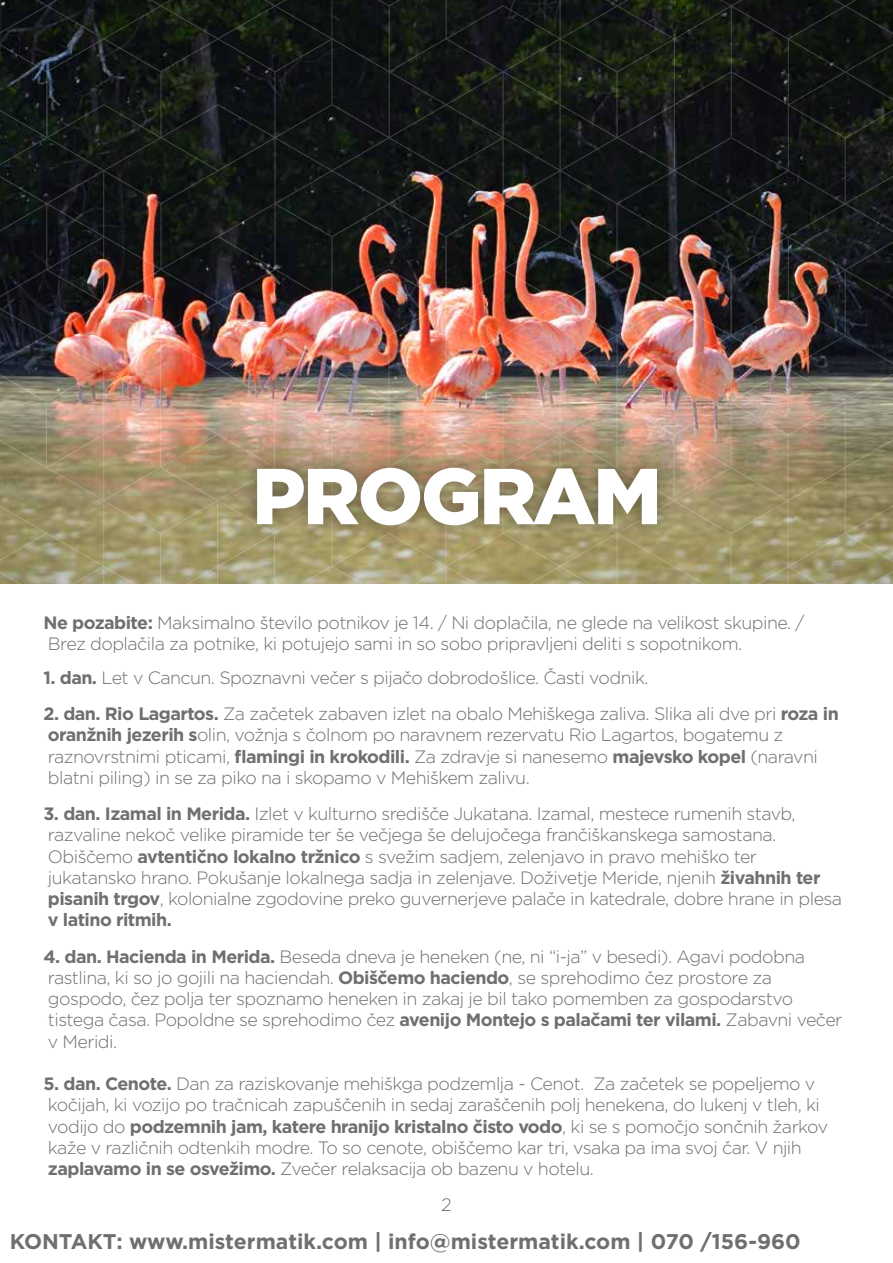
<style>
.page{position:relative;width:893px;height:1263px;background:#fff}
.page>*{position:absolute;margin:0;border:0;box-sizing:border-box;transform-origin:0 0}
.t1{font:900 79.05px "Gotham";letter-spacing:-.03em;color:#fff}
.t2{font:700 21.3px "Gotham";color:#706e6e}
.t3{font:300 18px "Gotham";color:#706e6e}
.t4{font:300 17.85px/21.3px "Gotham";letter-spacing:-.03em;color:#706e6e}
.s1{font-weight:700}
</style>
<div class="page">
<img style="left:0;top:0;width:892px;height:584px">
<img style="left:72px;top:434px;width:770px;height:150px">
<h1 class="t1" style="left:252px;top:442px;width:411px">PROGRAM</h1>
<p class="t4" style="left:43px;top:611px;width:763px"><span class="s1">Ne pozabite:</span> Maksimalno število potnikov je 14. / Ni doplačila, ne glede na velikost skupine. /<br>Brez doplačila za potnike, ki potujejo sami in so sobo pripravljeni deliti s sopotnikom.</p>
<p class="t4" style="left:43px;top:666px;width:607px"><span class="s1">1. dan.</span> Let v Cancun. Spoznavni večer s pijačo dobrodošlice. Časti vodnik.</p>
<p class="t4" style="left:43px;top:703px;width:797px"><span class="s1">2. dan. Rio Lagartos.</span> Za začetek zabaven izlet na obalo Mehiškega zaliva. Slika ali dve pri <span class="s1">roza in oranžnih jezerih s</span>olin, vožnja s čolnom po naravnem rezervatu Rio Lagartos, bogatemu z raznovrstnimi pticami, <span class="s1">flamingi in krokodili.</span> Za zdravje si nanesemo <span class="s1">majevsko kopel</span> (naravni blatni piling) in se za piko na i skopamo v Mehiškem zalivu.</p>
<p class="t4" style="left:43px;top:803px;width:800px"><span class="s1">3. dan. Izamal in Merida.</span> Izlet v kulturno središče Jukatana. Izamal, mestece rumenih stavb, razvaline nekoč velike piramide ter še večjega še delujočega frančiškanskega samostana.<br>Obiščemo <span class="s1">avtentično lokalno tržnico</span> s svežim sadjem, zelenjavo in pravo mehiško ter jukatansko hrano. Pokušanje lokalnega sadja in zelenjave. Doživetje Meride, njenih <span class="s1">živahnih ter pisanih trgov</span>, kolonialne zgodovine preko guvernerjeve palače in katedrale, dobre hrane in plesa <span class="s1">v latino ritmih.</span></p>
<p class="t4" style="left:43px;top:945px;width:800px"><span class="s1">4. dan. Hacienda in Merida.</span> Beseda dneva je heneken (ne, ni “i-ja” v besedi). Agavi podobna rastlina, ki so jo gojili na haciendah. <span class="s1">Obiščemo haciendo</span>, se sprehodimo čez prostore za gospodo, čez polja ter spoznamo heneken in zakaj je bil tako pomemben za gospodarstvo tistega časa. Popoldne se sprehodimo čez <span class="s1">avenijo Montejo s palačami ter vilami.</span> Zabavni večer v Meridi.</p>
<p class="t4" style="left:43px;top:1073px;width:786px"><span class="s1">5. dan. Cenote.</span> Dan za raziskovanje mehiškga podzemlja - Cenot. Za začetek se popeljemo v kočijah, ki vozijo po tračnicah zapuščenih in sedaj zaraščenih polj henekena, do lukenj v tleh, ki vodijo do <span class="s1">podzemnih jam, katere hranijo kristalno čisto vodo</span>, ki se s pomočjo sončnih žarkov kaže v različnih odtenkih modre. To so cenote, obiščemo kar tri, vsaka pa ima svoj čar. V njih <span class="s1">zaplavamo in se osvežimo.</span> Zvečer relaksacija ob bazenu v hotelu.</p>
<p class="t3" style="left:441px;top:1194px;width:12px">2</p>
<p class="t2" style="left:10px;top:1227px;width:792px">KONTAKT: www.mistermatik.com | info@mistermatik.com | 070 /156-960</p>
</div>
